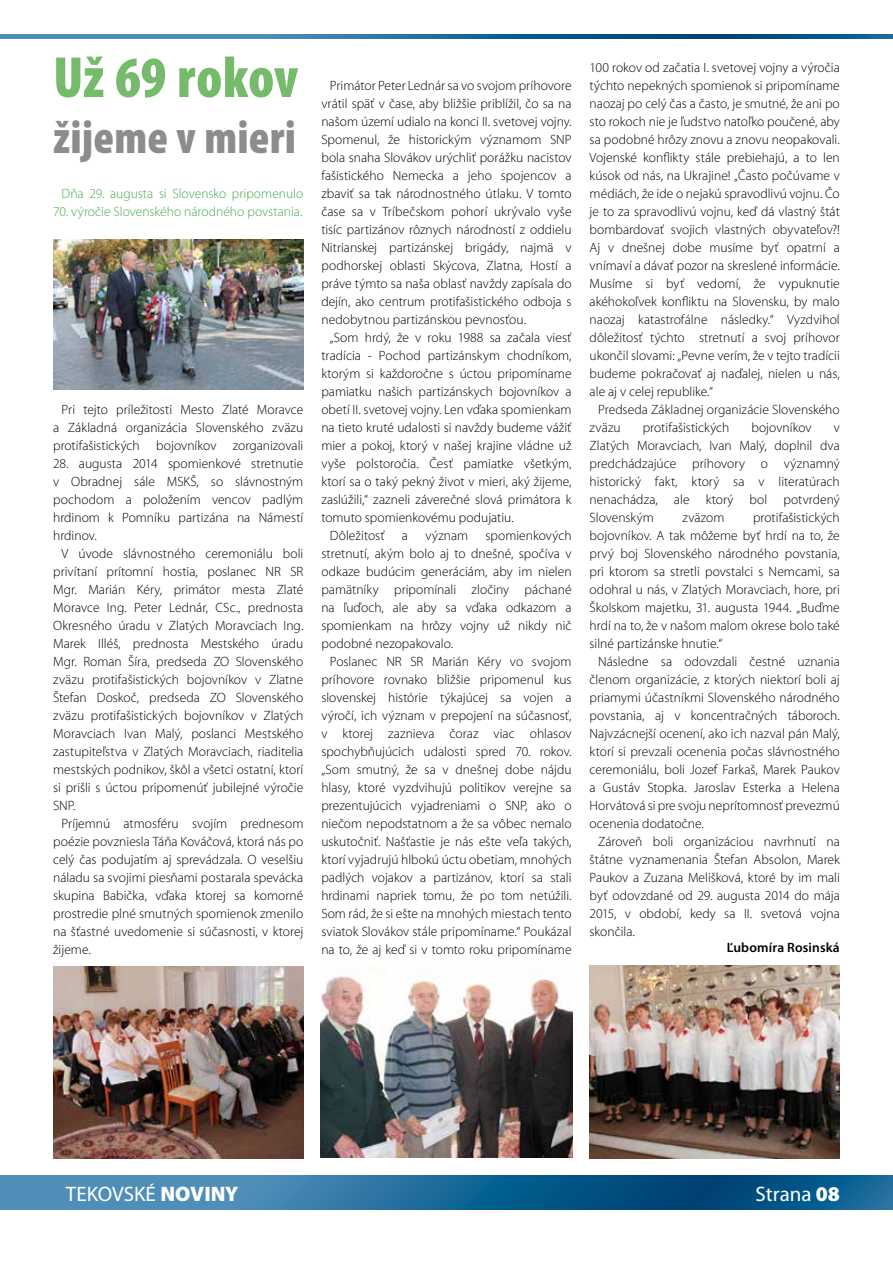
<style>
.page{position:relative;width:893px;height:1263px;background:#fff}
.page>*{position:absolute;margin:0;border:0;box-sizing:border-box;transform-origin:0 0}
.t1{font:900 condensed 58.5px "Mini Pro";letter-spacing:-.005em;color:#76bb6b}
.t2{font:900 condensed 46.5px "Mini Pro";letter-spacing:.005em;color:#8a8c8e}
.t3{font:21px "Mini Pro";color:#fff}
.t4{font:300 13.5px/18px "Mini Pro";color:#000;text-align:justify}
.t5{font:300 13.5px "Mini Pro";color:#41ad49}
.t6{font:600 13.5px "Mini Pro";letter-spacing:.01em;color:#000}
.s1{font-weight:900}
</style>
<div class="page">
<svg style="left:0;top:1176px;width:893px;height:34px;background:#236d9b"></svg>
<svg style="left:0;top:34px;width:893px;height:4px;background:#246d9c"></svg>
<img style="left:53px;top:239px;width:250px;height:151px">
<img style="left:320px;top:968px;width:253px;height:190px">
<img style="left:53px;top:966px;width:250px;height:193px">
<img style="left:590px;top:966px;width:250px;height:192px">
<h1 class="t1" style="left:53px;top:45px;width:247px">Už 69 rokov</h1>
<h2 class="t2" style="left:53px;top:111px;width:244px">žijeme v mieri</h2>
<p class="t5" style="left:62px;top:186px;width:243px">Dňa 29. augusta si Slovensko pripomenulo</p>
<p class="t5" style="left:53px;top:204px;width:251px">70. výročie Slovenského národného povstania.</p>
<p class="t4" style="left:53px;top:401px;width:252px;text-indent:9px">Pri tejto príležitosti Mesto Zlaté Moravce a Základná organizácia Slovenského zväzu protifašistických bojovníkov zorganizovali</p>
<p class="t4" style="left:53px;top:455px;width:252px">28. augusta 2014 spomienkové stretnutie v Obradnej sále MSKŠ, so slávnostným pochodom a položením vencov padlým hrdinom k Pomníku partizána na Námestí hrdinov.</p>
<p class="t4" style="left:53px;top:545px;width:252px;text-indent:9px">V úvode slávnostného ceremoniálu boli privítaní prítomní hostia, poslanec NR SR Mgr. Marián Kéry, primátor mesta Zlaté Moravce Ing. Peter Lednár, CSc., prednosta Okresného úradu v Zlatých Moravciach Ing.<br>Marek Illéš, prednosta Mestského úradu Mgr. Roman Šíra, predseda ZO Slovenského zväzu protifašistických bojovníkov v Zlatne Štefan Doskoč, predseda ZO Slovenského zväzu protifašistických bojovníkov v Zlatých Moravciach Ivan Malý, poslanci Mestského zastupiteľstva v Zlatých Moravciach, riaditelia mestských podnikov, škôl a všetci ostatní, ktorí si prišli s úctou pripomenúť jubilejné výročie SNP.</p>
<p class="t4" style="left:53px;top:815px;width:252px;text-indent:9px">Príjemnú atmosféru svojím prednesom poézie povzniesla Táňa Kováčová, ktorá nás po celý čas podujatím aj sprevádzala. O veselšiu náladu sa svojimi piesňami postarala spevácka skupina Babička, vďaka ktorej sa komorné prostredie plné smutných spomienok zmenilo na šťastné uvedomenie si súčasnosti, v ktorej žijeme.</p>
<p class="t4" style="left:321px;top:77px;width:252px;text-indent:9px">Primátor Peter Lednár sa vo svojom príhovore vrátil späť v čase, aby bližšie priblížil, čo sa na našom území udialo na konci II. svetovej vojny.<br>Spomenul, že historickým významom SNP bola snaha Slovákov urýchliť porážku nacistov fašistického Nemecka a jeho spojencov a zbaviť sa tak národnostného útlaku. V tomto čase sa v Tríbečskom pohorí ukrývalo vyše tisíc partizánov rôznych národností z oddielu Nitrianskej partizánskej brigády, najmä v podhorskej oblasti Skýcova, Zlatna, Hostí a práve týmto sa naša oblasť navždy zapísala do dejín, ako centrum protifašistického odboja s nedobytnou partizánskou pevnosťou.</p>
<p class="t4" style="left:330px;top:329px;width:243px">„Som hrdý, že v roku 1988 sa začala viesť</p>
<p class="t4" style="left:321px;top:347px;width:252px">tradícia - Pochod partizánskym chodníkom,</p>
<p class="t4" style="left:321px;top:365px;width:252px">ktorým si každoročne s úctou pripomíname</p>
<p class="t4" style="left:321px;top:383px;width:252px">pamiatku našich partizánskych bojovníkov a</p>
<p class="t4" style="left:321px;top:401px;width:252px">obetí II. svetovej vojny. Len vďaka spomienkam</p>
<p class="t4" style="left:321px;top:419px;width:252px">na tieto kruté udalosti si navždy budeme vážiť</p>
<p class="t4" style="left:321px;top:437px;width:252px">mier a pokoj, ktorý v našej krajine vládne už</p>
<p class="t4" style="left:321px;top:454px;width:252px">vyše polstoročia. Česť pamiatke všetkým,</p>
<p class="t4" style="left:321px;top:472px;width:252px">ktorí sa o taký pekný život v mieri, aký žijeme,</p>
<p class="t4" style="left:321px;top:490px;width:252px">zaslúžili,“ zazneli záverečné slová primátora k</p>
<p class="t4" style="left:321px;top:508px;width:194px">tomuto spomienkovému podujatiu.</p>
<p class="t4" style="left:330px;top:526px;width:56px">Dôležitosť</p>
<p class="t4" style="left:402px;top:526px;width:8px">a</p>
<p class="t4" style="left:425px;top:526px;width:44px">význam</p>
<p class="t4" style="left:321px;top:526px;width:252px;text-indent:164px">spomienkových stretnutí, akým bolo aj to dnešné, spočíva v odkaze budúcim generáciám, aby im nielen pamätníky pripomínali zločiny páchané na ľuďoch, ale aby sa vďaka odkazom a spomienkam na hrôzy vojny už nikdy nič podobné nezopakovalo.</p>
<p class="t4" style="left:321px;top:652px;width:252px;text-indent:9px">Poslanec NR SR Marián Kéry vo svojom príhovore rovnako bližšie pripomenul kus slovenskej histórie týkajúcej sa vojen a výročí, ich význam v prepojení na súčasnosť, v ktorej zaznieva čoraz viac ohlasov spochybňujúcich udalosti spred 70. rokov. „Som smutný, že sa v dnešnej dobe nájdu hlasy, ktoré vyzdvihujú politikov verejne sa prezentujúcich vyjadreniami o SNP, ako o niečom nepodstatnom a že sa vôbec nemalo uskutočniť. Našťastie je nás ešte veľa takých, ktorí vyjadrujú hlbokú úctu obetiam, mnohých padlých vojakov a partizánov, ktorí sa stali hrdinami napriek tomu, že po tom netúžili.<br>Som rád, že si ešte na mnohých miestach tento sviatok Slovákov stále pripomíname.“ Poukázal na to, že aj keď si v tomto roku pripomíname</p>
<p class="t4" style="left:590px;top:58px;width:252px">100 rokov od začatia I. svetovej vojny a výročia týchto nepekných spomienok si pripomíname naozaj po celý čas a často, je smutné, že ani po sto rokoch nie je ľudstvo natoľko poučené, aby sa podobné hrôzy znovu a znovu neopakovali.<br>Vojenské konflikty stále prebiehajú, a to len kúsok od nás, na Ukrajine! „Často počúvame v médiách, že ide o nejakú spravodlivú vojnu. Čo je to za spravodlivú vojnu, keď dá vlastný štát bombardovať svojich vlastných obyvateľov?!<br>Aj v dnešnej dobe musíme byť opatrní a vnímaví a dávať pozor na skreslené informácie.<br>Musíme si byť vedomí, že vypuknutie akéhokoľvek konfliktu na Slovensku, by malo naozaj katastrofálne následky.“ Vyzdvihol dôležitosť týchto stretnutí a svoj príhovor ukončil slovami: „Pevne verím, že v tejto tradícii budeme pokračovať aj naďalej, nielen u nás, ale aj v celej republike.“</p>
<p class="t4" style="left:590px;top:400px;width:252px;text-indent:9px">Predseda Základnej organizácie Slovenského zväzu</p>
<p class="t4" style="left:643px;top:418px;width:88px">protifašistických</p>
<p class="t4" style="left:751px;top:418px;width:62px">bojovníkov</p>
<p class="t4" style="left:590px;top:418px;width:252px;text-indent:244px">v Zlatých Moravciach, Ivan Malý, doplnil dva predchádzajúce príhovory o významný historický fakt, ktorý sa v literatúrach nenachádza, ale ktorý bol potvrdený Slovenským</p>
<p class="t4" style="left:590px;top:508px;width:252px;text-indent:163px">protifašistických bojovníkov. A tak môžeme byť hrdí na to, že prvý boj Slovenského národného povstania, pri ktorom sa stretli povstalci s Nemcami, sa odohral u nás, v Zlatých Moravciach, hore, pri Školskom majetku, 31. augusta 1944. „Buďme hrdí na to, že v našom malom okrese bolo také silné partizánske hnutie.“</p>
<p class="t4" style="left:590px;top:652px;width:252px;text-indent:9px">Následne sa odovzdali čestné uznania členom organizácie, z ktorých niektorí boli aj priamymi účastníkmi Slovenského národného povstania, aj v koncentračných táboroch.<br>Najvzácnejší ocenení, ako ich nazval pán Malý, ktorí si prevzali ocenenia počas slávnostného ceremoniálu, boli Jozef Farkaš, Marek Paukov a Gustáv Stopka. Jaroslav Esterka a Helena Horvátová si pre svoju neprítomnosť prevezmú ocenenia dodatočne.</p>
<p class="t4" style="left:590px;top:832px;width:252px;text-indent:9px">Zároveň boli organizáciou navrhnutí na štátne vyznamenania Štefan Absolon, Marek Paukov a Zuzana Melišková, ktoré by im mali byť odovzdané od 29. augusta 2014 do mája 2015, v období, kedy sa II. svetová vojna skončila.</p>
<p class="t6" style="left:727px;top:940px;width:115px">Ľubomíra Rosinská</p>
<p class="t4" style="left:682px;top:508px;width:44px">zväzom</p>
<h3 class="t3" style="left:66px;top:1182px;width:174px">TEKOVSKÉ <span class="s1">NOVINY</span></h3>
<h3 class="t3" style="left:756px;top:1182px;width:86px">Strana <span class="s1">08</span></h3>
</div>
